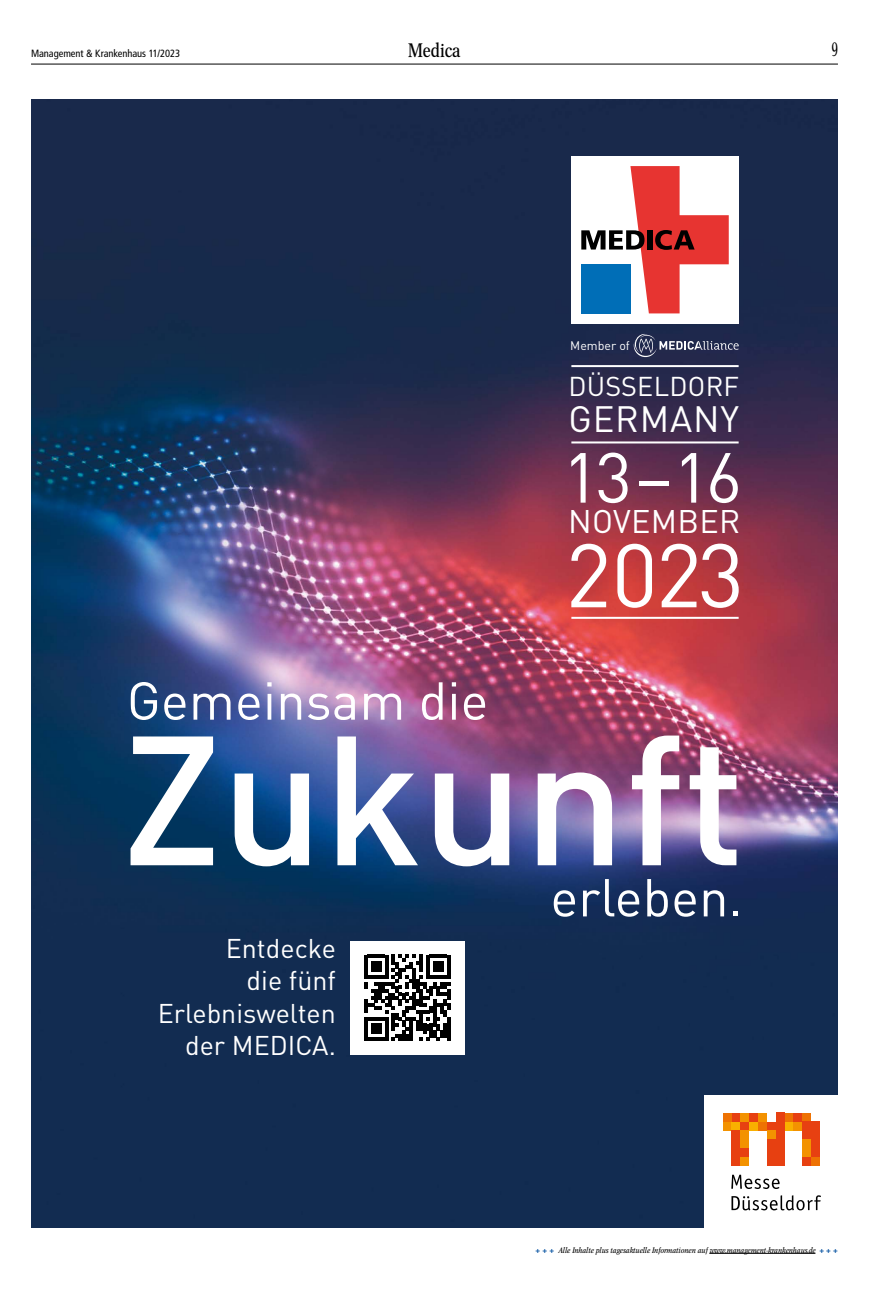
<style>
.page{position:relative;width:869px;height:1290px;background:#fff}
.page>*{position:absolute;margin:0;border:0;box-sizing:border-box;transform-origin:0 0}
.t1{font:500 180.86px "DIN Pro";letter-spacing:-.005em;color:#fff}
.t2{font:88.55px "DIN Pro";color:#fff}
.t3{font:69.65px "DIN Pro";color:#fff}
.t4{font:52.5px "DIN Pro";color:#fff}
.t5{font:36.23px "DIN Pro";letter-spacing:.02em;color:#fff}
.t6{font:32.29px "DIN Pro";letter-spacing:.01em;color:#fff}
.t7{font:26.95px "DIN Pro";letter-spacing:.01em;color:#fff}
.t8{font:26.78px/32.1px "DIN Pro";color:#fff;text-align:right}
.t9{font:19.25px "Concorde Nova";letter-spacing:-.005em;color:#000}
.t10{font:19.25px "Concorde Nova";letter-spacing:-.005em;color:#000;scale:.7 1}
.t11{font:12.34px "DIN Pro";color:#fff}
.t12{font:condensed 10.5px "Frutiger LT Std";letter-spacing:-.005em;color:#000}
.t13{font:italic 7.88px "Concorde Nova";color:#000}
.s1{font-family:"Frutiger LT Std";font-weight:700;font-style:normal;color:#004f9f}
</style>
<div class="page">
<hr style="left:709px;top:1253px;width:106px;height:1px;background:#000">
<hr style="left:31px;top:64px;width:806px;height:1px;background:#000">
<img style="left:31px;top:99px;width:806px;height:1129px">
<div style="left:704px;top:1095px;width:133px;height:133px;background:#fff"></div>
<svg style="left:731px;top:1195px;width:89px;height:15px"></svg>
<svg style="left:731px;top:1175px;width:48px;height:14px"></svg>
<div style="left:722px;top:1121px;width:9px;height:9px;background:#f39200"></div>
<div style="left:731px;top:1113px;width:9px;height:8px;background:#e74011"></div>
<div style="left:731px;top:1121px;width:9px;height:9px;background:#f9b000"></div>
<div style="left:740px;top:1113px;width:8px;height:8px;background:#f39200"></div>
<div style="left:740px;top:1121px;width:8px;height:9px;background:#e74011"></div>
<div style="left:748px;top:1113px;width:9px;height:8px;background:#e74011"></div>
<div style="left:748px;top:1121px;width:9px;height:9px;background:#f9b000"></div>
<div style="left:757px;top:1113px;width:9px;height:8px;background:#f39200"></div>
<div style="left:757px;top:1121px;width:9px;height:9px;background:#ee7203"></div>
<div style="left:784px;top:1113px;width:9px;height:8px;background:#ee7203"></div>
<div style="left:784px;top:1121px;width:9px;height:9px;background:#f9b000"></div>
<div style="left:793px;top:1113px;width:9px;height:8px;background:#e74011"></div>
<div style="left:793px;top:1121px;width:9px;height:9px;background:#f39200"></div>
<div style="left:802px;top:1113px;width:8px;height:8px;background:#ee7203"></div>
<div style="left:802px;top:1121px;width:8px;height:18px;background:#e74011"></div>
<div style="left:810px;top:1121px;width:9px;height:36px;background:#e74011"></div>
<div style="left:731px;top:1130px;width:9px;height:36px;background:#e74011"></div>
<div style="left:740px;top:1130px;width:8px;height:18px;background:#f39200"></div>
<div style="left:740px;top:1148px;width:8px;height:9px;background:#e74011"></div>
<div style="left:740px;top:1157px;width:8px;height:9px;background:#f39200"></div>
<div style="left:802px;top:1139px;width:8px;height:18px;background:#f39200"></div>
<div style="left:810px;top:1157px;width:9px;height:9px;background:#ee7203"></div>
<div style="left:722px;top:1113px;width:9px;height:8px;background:#ee7203"></div>
<div style="left:766px;top:1121px;width:9px;height:9px;background:#e74011"></div>
<div style="left:766px;top:1130px;width:9px;height:9px;background:#f39200"></div>
<div style="left:766px;top:1139px;width:9px;height:27px;background:#e74011"></div>
<div style="left:775px;top:1113px;width:9px;height:53px;background:#e74011"></div>
<div style="left:802px;top:1157px;width:8px;height:9px;background:#e74011"></div>
<div style="left:350px;top:941px;width:114px;height:114px;background:#fff"></div>
<svg style="left:364px;top:954px;width:86px;height:87px"></svg>
<div style="left:571px;top:156px;width:167px;height:167px;background:#fff"></div>
<svg style="left:581px;top:166px;width:147px;height:147px"></svg>
<svg style="left:633px;top:334px;width:105px;height:24px;background:#414766"></svg>
<hr style="left:571px;top:441px;width:167px;height:2px;background:#fff">
<hr style="left:571px;top:617px;width:167px;height:2px;background:#fff">
<hr style="left:571px;top:365px;width:167px;height:2px;background:#fff">
<h3 class="t12" style="left:31px;top:47px;width:150px">Management &amp; Krankenhaus 11/2023</h3>
<h3 class="t9" style="left:408px;top:39px;width:54px">Medica</h3>
<h3 class="t10" style="left:831px;top:38px;width:10px">9</h3>
<h3 class="t11" style="left:570px;top:337px;width:61px">Member of</h3>
<h3 class="t7" style="left:568px;top:368px;width:172px">DÜSSELDORF</h3>
<h3 class="t5" style="left:568px;top:394px;width:172px">GERMANY</h3>
<h3 class="t3" style="left:562px;top:430px;width:181px">13–16</h3>
<h3 class="t6" style="left:568px;top:500px;width:174px">NOVEMBER</h3>
<h2 class="t2" style="left:565px;top:515px;width:180px">2023</h2>
<h3 class="t4" style="left:127px;top:665px;width:363px">Gemeinsam die</h3>
<h1 class="t1" style="left:122px;top:677px;width:624px">Zukunft</h1>
<h3 class="t4" style="left:550px;top:862px;width:194px">erleben.</h3>
<h3 class="t8" style="left:158px;top:931px;width:179px">Entdecke<br>die fünf<br>Erlebniswelten der MEDICA.</h3>
<p class="t13" style="left:535px;top:1245px;width:304px"><span class="s1">+ + +</span> Alle Inhalte plus tagesaktuelle Informationen auf www.management-krankenhaus.de <span class="s1">+ + +</span></p>
</div>
